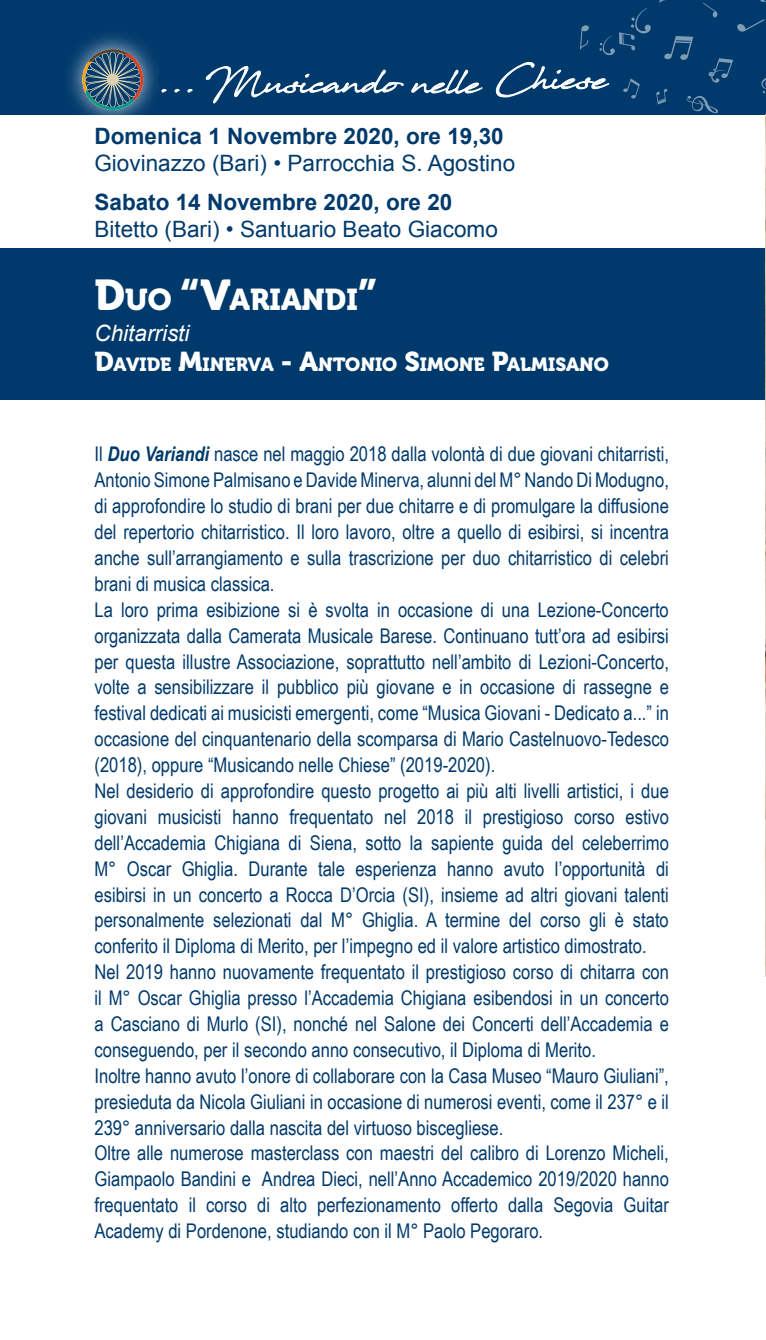
<style>
.page{position:relative;width:766px;height:1340px;background:#fff}
.page>*{position:absolute;margin:0;border:0;box-sizing:border-box;transform-origin:0 0}
.t1{font:29.93px "Museo 900";color:#fff}
.t2{font:22.5px "Arial";color:#003a6c}
.t3{font:700 22.5px "Arial";color:#003a6c}
.t4{font:italic 22.5px "Arial";color:#fff}
.t5{font:20.25px/25.9px "Arial Narrow";color:#003a6c}
.t6{font:18.9px "Museo 900";color:#fff}
.s1{font-size:42.75px}
.s2{font-size:27px}
.s3{font-weight:700;font-style:italic}
</style>
<div class="page">
<div style="left:0;top:0;width:765px;height:115px;background:#003a6c"></div>
<svg style="left:703px;top:3px;width:14px;height:14px"></svg>
<svg style="left:737px;top:19px;width:27px;height:13px"></svg>
<svg style="left:664px;top:36px;width:29px;height:24px"></svg>
<svg style="left:659px;top:0;width:7px;height:3px"></svg>
<svg style="left:761px;top:78px;width:4px;height:16px"></svg>
<svg style="left:623px;top:78px;width:16px;height:20px"></svg>
<svg style="left:656px;top:89px;width:11px;height:15px"></svg>
<svg style="left:580px;top:25px;width:9px;height:24px"></svg>
<svg style="left:599px;top:8px;width:52px;height:47px"></svg>
<svg style="left:708px;top:58px;width:25px;height:25px"></svg>
<svg style="left:686px;top:96px;width:32px;height:17px"></svg>
<div style="left:0;top:249px;width:765px;height:151px;background:#003a6c"></div>
<div style="left:62px;top:29px;width:101px;height:101px;background:#fff;opacity:.75"></div>
<svg style="left:82px;top:49px;width:61px;height:61px"></svg>
<img style="left:765px;top:115px;width:1px;height:861px">
<svg style="left:161px;top:66px;width:242px;height:37px"></svg>
<svg style="left:495px;top:62px;width:113px;height:35px"></svg>
<svg style="left:411px;top:70px;width:71px;height:24px"></svg>
<p class="t3" style="left:94px;top:121px;width:410px">Domenica 1 Novembre 2020, ore 19,30</p>
<p class="t2" style="left:94px;top:149px;width:422px">Giovinazzo (Bari) • Parrocchia S. Agostino</p>
<p class="t3" style="left:94px;top:187px;width:359px">Sabato 14 Novembre 2020, ore 20</p>
<p class="t2" style="left:94px;top:214px;width:405px">Bitetto (Bari) • Santuario Beato Giacomo</p>
<h1 class="t1" style="left:95px;top:282px;width:284px"><span class="s1">D</span>UO <span class="s1">“V</span>ARIANDI<span class="s1">”</span></h1>
<p class="t4" style="left:94px;top:318px;width:96px">Chitarristi</p>
<p class="t6" style="left:95px;top:354px;width:515px"><span class="s2">D</span>AVIDE <span class="s2">M</span>INERVA <span class="s2">- A</span>NTONIO <span class="s2">S</span>IMONE <span class="s2">P</span>ALMISANO</p>
<p class="t5" style="left:94px;top:440px;width:576px">Il <span class="s3">Duo Variandi</span> nasce nel maggio 2018 dalla volontà di due giovani chitarristi, Antonio Simone Palmisano e Davide Minerva, alunni del M° Nando Di Modugno, di approfondire lo studio di brani per due chitarre e di promulgare la diffusione del repertorio chitarristico. Il loro lavoro, oltre a quello di esibirsi, si incentra anche sull’arrangiamento e sulla trascrizione per duo chitarristico di celebri brani di musica classica.<br>La loro prima esibizione si è svolta in occasione di una Lezione-Concerto organizzata dalla Camerata Musicale Barese. Continuano tutt’ora ad esibirsi per questa illustre Associazione, soprattutto nell’ambito di Lezioni-Concerto, volte a sensibilizzare il pubblico più giovane e in occasione di rassegne e festival dedicati ai musicisti emergenti, come “Musica Giovani - Dedicato a...” in occasione del cinquantenario della scomparsa di Mario Castelnuovo-Tedesco (2018), oppure “Musicando nelle Chiese” (2019-2020).<br>Nel desiderio di approfondire questo progetto ai più alti livelli artistici, i due giovani musicisti hanno frequentato nel 2018 il prestigioso corso estivo dell’Accademia Chigiana di Siena, sotto la sapiente guida del celeberrimo M° Oscar Ghiglia. Durante tale esperienza hanno avuto l’opportunità di esibirsi in un concerto a Rocca D’Orcia (SI), insieme ad altri giovani talenti personalmente selezionati dal M° Ghiglia. A termine del corso gli è stato conferito il Diploma di Merito, per l’impegno ed il valore artistico dimostrato.<br>Nel 2019 hanno nuovamente frequentato il prestigioso corso di chitarra con il M° Oscar Ghiglia presso l’Accademia Chigiana esibendosi in un concerto a Casciano di Murlo (SI), nonché nel Salone dei Concerti dell’Accademia e conseguendo, per il secondo anno consecutivo, il Diploma di Merito.<br>Inoltre hanno avuto l’onore di collaborare con la Casa Museo “Mauro Giuliani”, presieduta da Nicola Giuliani in occasione di numerosi eventi, come il 237° e il 239° anniversario dalla nascita del virtuoso biscegliese.<br>Oltre alle numerose masterclass con maestri del calibro di Lorenzo Micheli, Giampaolo Bandini e Andrea Dieci, nell’Anno Accademico 2019/2020 hanno frequentato il corso di alto perfezionamento offerto dalla Segovia Guitar Academy di Pordenone, studiando con il M° Paolo Pegoraro.</p>
</div>
